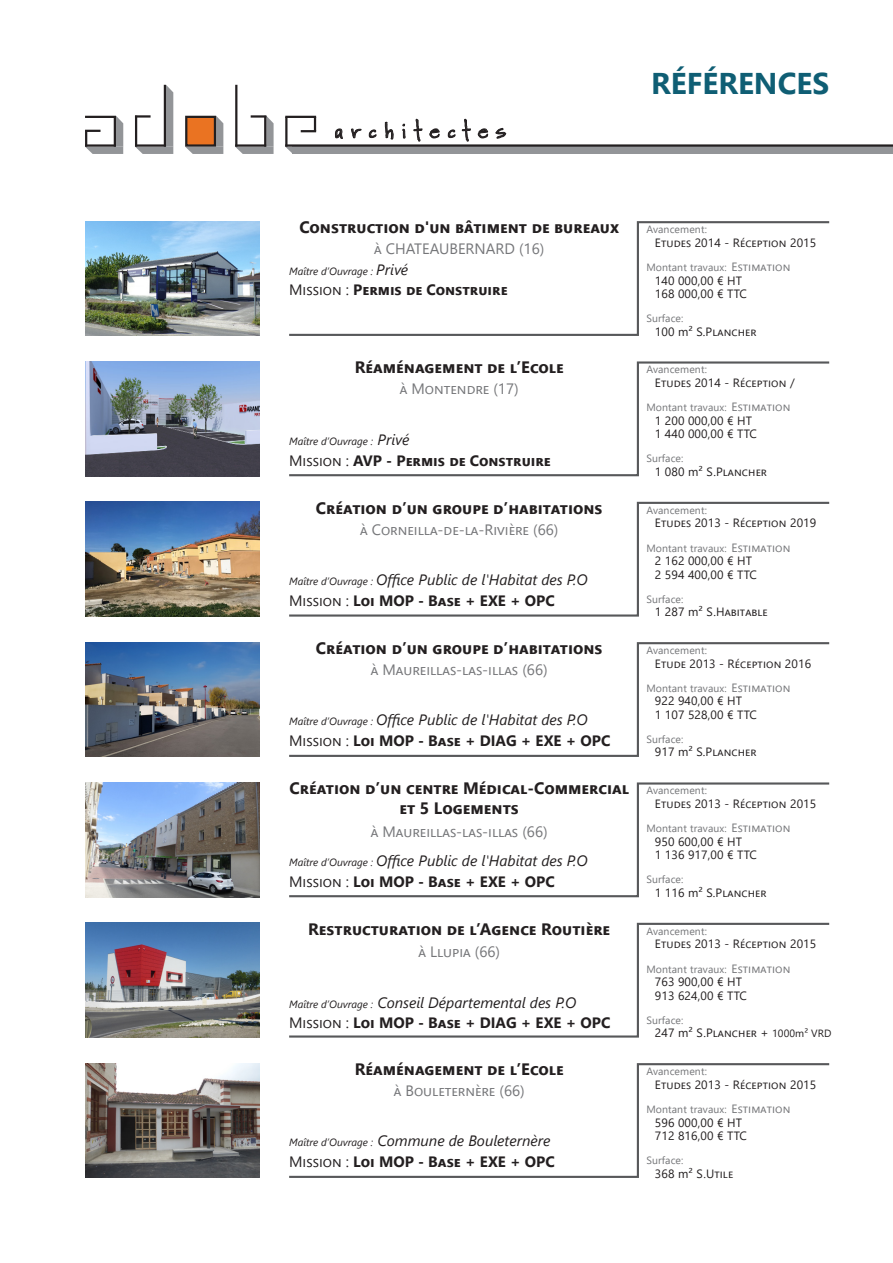
<style>
.page{position:relative;width:893px;height:1263px;background:#fff}
.page>*{position:absolute;margin:0;border:0;box-sizing:border-box;transform-origin:0 0}
.t1{font:700 30px "Segoe UI";color:#0f5e74}
.t2{font:21px "Wordy Diva";letter-spacing:.4em;color:#231f20}
.Contenu{font:700 16.5px "Segoe UI";color:#231f20}
.Contenu-2{font:italic 15px "Segoe UI";color:#231f20}
.Contenu-3{font:700 15px "Segoe UI";color:#231f20}
.Contenu-4{font:15px "Segoe UI";color:#757679}
.t3{font:12px "Segoe UI";letter-spacing:.01em;color:#231f20}
.t4{font:10.5px "Segoe UI";letter-spacing:.01em;color:#757679}
.Contenu-5{font:italic 10.5px "Segoe UI";color:#231f20}
.s1{font-size:15px}
.s2{font-weight:400}
.s3{font-size:10.5px}
.s4{font-size:12px}
</style>
<div class="page">
<div style="left:293px;top:147px;width:600px;height:7px;background:#939598"></div>
<svg style="left:286px;top:147px;width:7px;height:7px"></svg>
<svg style="left:185px;top:116px;width:38px;height:38px"></svg>
<svg style="left:235px;top:116px;width:39px;height:38px"></svg>
<svg style="left:135px;top:85px;width:38px;height:69px"></svg>
<svg style="left:85px;top:116px;width:38px;height:38px"></svg>
<hr style="left:114px;top:117px;width:2px;height:30px;background:#231f20">
<hr style="left:85px;top:116px;width:31px;height:2px;background:#231f20">
<hr style="left:85px;top:144px;width:31px;height:3px;background:#231f20">
<hr style="left:135px;top:115px;width:16px;height:3px;background:#231f20">
<hr style="left:164px;top:85px;width:2px;height:62px;background:#231f20">
<hr style="left:135px;top:116px;width:2px;height:31px;background:#231f20">
<hr style="left:135px;top:144px;width:31px;height:3px;background:#231f20">
<hr style="left:251px;top:115px;width:15px;height:3px;background:#231f20">
<hr style="left:235px;top:85px;width:2px;height:62px;background:#231f20">
<hr style="left:264px;top:116px;width:2px;height:31px;background:#231f20">
<hr style="left:235px;top:144px;width:31px;height:3px;background:#231f20">
<div style="left:186px;top:117px;width:29px;height:29px;background:#ea7322"></div>
<div style="left:185px;top:116px;width:31px;height:31px;border:2px solid #231f20"></div>
<svg style="left:301px;top:118px;width:15px;height:14px"></svg>
<hr style="left:285px;top:117px;width:2px;height:30px;background:#231f20">
<hr style="left:285px;top:116px;width:31px;height:2px;background:#231f20">
<hr style="left:285px;top:144px;width:608px;height:3px;background:#231f20">
<svg style="left:335px;top:128px;width:8px;height:11px"></svg>
<svg style="left:351px;top:128px;width:11px;height:11px"></svg>
<svg style="left:369px;top:129px;width:8px;height:9px"></svg>
<svg style="left:385px;top:121px;width:9px;height:19px"></svg>
<svg style="left:402px;top:123px;width:4px;height:16px"></svg>
<svg style="left:413px;top:119px;width:10px;height:23px"></svg>
<svg style="left:429px;top:128px;width:11px;height:11px"></svg>
<svg style="left:448px;top:129px;width:8px;height:9px"></svg>
<svg style="left:462px;top:119px;width:9px;height:23px"></svg>
<svg style="left:478px;top:128px;width:10px;height:11px"></svg>
<svg style="left:495px;top:128px;width:11px;height:11px"></svg>
<svg style="left:289px;top:361px;width:541px;height:116px"></svg>
<svg style="left:289px;top:782px;width:541px;height:116px"></svg>
<svg style="left:289px;top:922px;width:541px;height:116px"></svg>
<svg style="left:289px;top:1063px;width:541px;height:115px"></svg>
<svg style="left:289px;top:501px;width:541px;height:116px"></svg>
<svg style="left:289px;top:221px;width:541px;height:115px"></svg>
<svg style="left:289px;top:642px;width:541px;height:115px"></svg>
<img style="left:85px;top:361px;width:174px;height:115px">
<img style="left:85px;top:923px;width:174px;height:114px">
<img style="left:85px;top:1063px;width:174px;height:115px">
<img style="left:85px;top:782px;width:174px;height:115px">
<img style="left:85px;top:502px;width:174px;height:115px">
<img style="left:85px;top:221px;width:174px;height:115px">
<img style="left:85px;top:642px;width:174px;height:115px">
<h2 class="t2" style="left:335px;top:118px;width:173px">architectes</h2>
<h1 class="t1" style="left:651px;top:55px;width:179px">RÉFÉRENCES</h1>
<p class="Contenu" style="left:299px;top:212px;width:321px">Construction d'un bâtiment de bureaux</p>
<p class="Contenu-4" style="left:374px;top:234px;width:172px">à CHATEAUBERNARD (16)</p>
<p class="Contenu-5" style="left:289px;top:261px;width:121px">Maître d’Ouvrage : <span class="s1">Privé</span></p>
<p class="Contenu-3" style="left:289px;top:276px;width:220px"><span class="s2">Mission :</span> Permis de Construire</p>
<p class="Contenu" style="left:355px;top:352px;width:211px">Réaménagement de l’Ecole</p>
<p class="Contenu-4" style="left:400px;top:375px;width:120px">à Montendre (17)</p>
<p class="Contenu-5" style="left:289px;top:431px;width:122px">Maître d’Ouvrage : <span class="s1">Privé</span></p>
<p class="Contenu-3" style="left:289px;top:446px;width:263px"><span class="s2">Mission :</span> AVP - Permis de Construire</p>
<p class="Contenu" style="left:316px;top:492px;width:288px">Création d’un groupe d’habitations</p>
<p class="Contenu-4" style="left:360px;top:515px;width:200px">à Corneilla-de-la-Rivière (66)</p>
<p class="Contenu-2" style="left:289px;top:566px;width:300px"><span class="s3">Maître d’Ouvrage :</span> Office Public de l'Habitat des P.O</p>
<p class="Contenu-3" style="left:289px;top:586px;width:267px"><span class="s2">Mission :</span> Loi MOP - Base + EXE + OPC</p>
<p class="Contenu" style="left:316px;top:633px;width:288px">Création d’un groupe d’habitations</p>
<p class="Contenu-4" style="left:371px;top:655px;width:178px">à Maureillas-las-illas (66)</p>
<p class="Contenu-2" style="left:289px;top:706px;width:300px"><span class="s3">Maître d’Ouvrage :</span> Office Public de l'Habitat des P.O</p>
<p class="Contenu-3" style="left:289px;top:727px;width:323px"><span class="s2">Mission :</span> Loi MOP - Base + DIAG + EXE + OPC</p>
<p class="Contenu" style="left:289px;top:773px;width:341px">Création d’un centre Médical-Commercial</p>
<p class="Contenu" style="left:399px;top:793px;width:121px">et 5 Logements</p>
<p class="Contenu-4" style="left:371px;top:817px;width:178px">à Maureillas-las-illas (66)</p>
<p class="Contenu-2" style="left:289px;top:846px;width:300px"><span class="s3">Maître d’Ouvrage :</span> Office Public de l'Habitat des P.O</p>
<p class="Contenu-3" style="left:289px;top:867px;width:267px"><span class="s2">Mission :</span> Loi MOP - Base + EXE + OPC</p>
<p class="Contenu" style="left:308px;top:913px;width:304px">Restructuration de l’Agence Routière</p>
<p class="Contenu-4" style="left:418px;top:937px;width:83px">à Llupia (66)</p>
<p class="Contenu-2" style="left:289px;top:988px;width:289px"><span class="s3">Maître d’Ouvrage :</span> Conseil Départemental des P.O</p>
<p class="Contenu-3" style="left:289px;top:1009px;width:323px"><span class="s2">Mission :</span> Loi MOP - Base + DIAG + EXE + OPC</p>
<p class="Contenu" style="left:355px;top:1054px;width:211px">Réaménagement de l’Ecole</p>
<p class="Contenu-4" style="left:394px;top:1076px;width:132px">à Bouleternère (66)</p>
<p class="Contenu-2" style="left:289px;top:1127px;width:263px"><span class="s3">Maître d’Ouvrage :</span> Commune de Bouleternère</p>
<p class="Contenu-3" style="left:289px;top:1148px;width:267px"><span class="s2">Mission :</span> Loi MOP - Base + EXE + OPC</p>
<p class="t4" style="left:646px;top:219px;width:62px">Avancement:</p>
<p class="t3" style="left:655px;top:231px;width:163px">Etudes 2014 - Réception 2015</p>
<p class="t4" style="left:646px;top:257px;width:146px">Montant travaux: <span class="s4">Estimation</span></p>
<p class="t3" style="left:655px;top:269px;width:89px">140 000,00 € HT</p>
<p class="t3" style="left:655px;top:282px;width:94px">168 000,00 € TTC</p>
<p class="t4" style="left:646px;top:308px;width:39px">Surface:</p>
<p class="t3" style="left:655px;top:320px;width:103px">100 m² S.Plancher</p>
<p class="t4" style="left:646px;top:360px;width:62px">Avancement:</p>
<p class="t3" style="left:655px;top:371px;width:141px">Etudes 2014 - Réception /</p>
<p class="t4" style="left:646px;top:398px;width:146px">Montant travaux: <span class="s4">Estimation</span></p>
<p class="t3" style="left:655px;top:409px;width:99px">1 200 000,00 € HT</p>
<p class="t3" style="left:655px;top:423px;width:104px">1 440 000,00 € TTC</p>
<p class="t4" style="left:646px;top:449px;width:39px">Surface:</p>
<p class="t3" style="left:655px;top:460px;width:114px">1 080 m² S.Plancher</p>
<p class="t4" style="left:646px;top:500px;width:62px">Avancement:</p>
<p class="t3" style="left:655px;top:512px;width:163px">Etudes 2013 - Réception 2019</p>
<p class="t4" style="left:646px;top:538px;width:146px">Montant travaux: <span class="s4">Estimation</span></p>
<p class="t3" style="left:655px;top:550px;width:99px">2 162 000,00 € HT</p>
<p class="t3" style="left:655px;top:563px;width:104px">2 594 400,00 € TTC</p>
<p class="t4" style="left:646px;top:589px;width:39px">Surface:</p>
<p class="t3" style="left:655px;top:601px;width:114px">1 287 m² S.Habitable</p>
<p class="t4" style="left:646px;top:640px;width:62px">Avancement:</p>
<p class="t3" style="left:655px;top:652px;width:158px">Etude 2013 - Réception 2016</p>
<p class="t4" style="left:646px;top:678px;width:146px">Montant travaux: <span class="s4">Estimation</span></p>
<p class="t3" style="left:655px;top:689px;width:89px">922 940,00 € HT</p>
<p class="t3" style="left:655px;top:703px;width:104px">1 107 528,00 € TTC</p>
<p class="t4" style="left:646px;top:729px;width:39px">Surface:</p>
<p class="t3" style="left:655px;top:741px;width:103px">917 m² S.Plancher</p>
<p class="t4" style="left:646px;top:781px;width:62px">Avancement:</p>
<p class="t3" style="left:655px;top:792px;width:163px">Etudes 2013 - Réception 2015</p>
<p class="t4" style="left:646px;top:819px;width:146px">Montant travaux: <span class="s4">Estimation</span></p>
<p class="t3" style="left:655px;top:830px;width:89px">950 600,00 € HT</p>
<p class="t3" style="left:655px;top:844px;width:104px">1 136 917,00 € TTC</p>
<p class="t4" style="left:646px;top:870px;width:39px">Surface:</p>
<p class="t3" style="left:655px;top:881px;width:113px">1 116 m² S.Plancher</p>
<p class="t4" style="left:646px;top:921px;width:62px">Avancement:</p>
<p class="t3" style="left:655px;top:933px;width:163px">Etudes 2013 - Réception 2015</p>
<p class="t4" style="left:646px;top:959px;width:146px">Montant travaux: <span class="s4">Estimation</span></p>
<p class="t3" style="left:655px;top:971px;width:89px">763 900,00 € HT</p>
<p class="t3" style="left:655px;top:984px;width:94px">913 624,00 € TTC</p>
<p class="t4" style="left:646px;top:1010px;width:39px">Surface:</p>
<p class="t3" style="left:655px;top:1022px;width:178px">247 m² S.Plancher + <span class="s3">1000m² VRD</span></p>
<p class="t4" style="left:646px;top:1061px;width:62px">Avancement:</p>
<p class="t3" style="left:655px;top:1073px;width:163px">Etudes 2013 - Réception 2015</p>
<p class="t4" style="left:646px;top:1099px;width:146px">Montant travaux: <span class="s4">Estimation</span></p>
<p class="t3" style="left:655px;top:1111px;width:89px">596 000,00 € HT</p>
<p class="t3" style="left:655px;top:1124px;width:94px">712 816,00 € TTC</p>
<p class="t4" style="left:646px;top:1150px;width:39px">Surface:</p>
<p class="t3" style="left:655px;top:1162px;width:80px">368 m² S.Utile</p>
</div>
